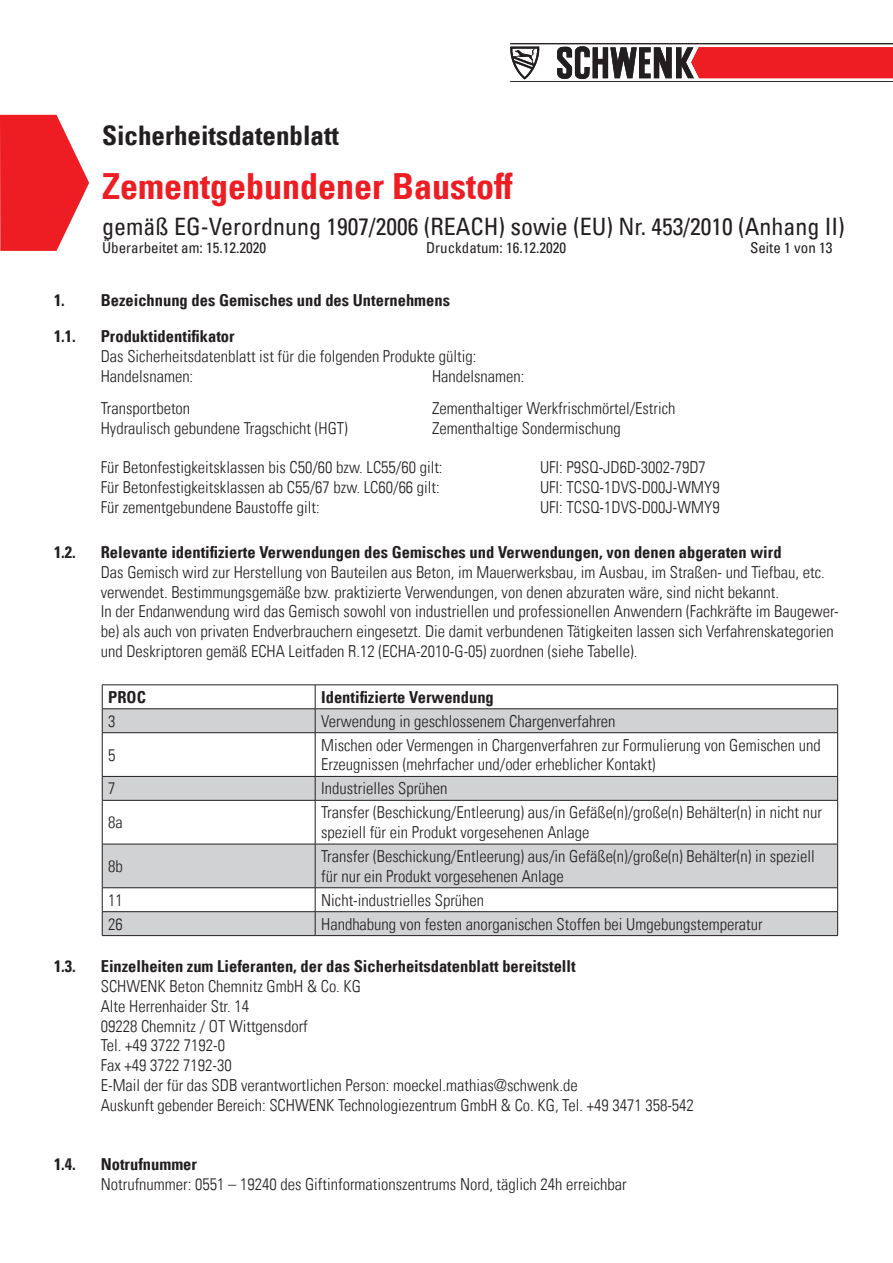
<style>
.page{position:relative;width:893px;height:1263px;background:#fff}
.page>*{position:absolute;margin:0;border:0;box-sizing:border-box;transform-origin:0 0}
.t1{font:36px "Univers Com 67 Bold Cond";color:#ee1d23}
.t2{font:27px "Univers Com 67 Bold Cond";color:#231f20}
.t3{font:condensed 24px "Univers Com 57";color:#231f20}
.t4{font:16.5px/19.8px "Univers Com 47 Light Cond";color:#231f20}
.t5{font:16.5px/36px "Univers Com 67 Bold Cond";color:#231f20}
.t6{font:condensed 15px "Univers Com 57";color:#231f20}
</style>
<div class="page">
<svg style="left:0;top:115px;width:89px;height:136px"></svg>
<hr style="left:510px;top:81px;width:383px;height:1px;background:#231f20">
<hr style="left:510px;top:43px;width:383px;height:1px;background:#231f20">
<svg style="left:510px;top:47px;width:29px;height:32px"></svg>
<svg style="left:557px;top:46px;width:336px;height:33px"></svg>
<svg style="left:103px;top:709px;width:734px;height:226px;fill:#d1d2d4"></svg>
<hr style="left:102px;top:684px;width:213px;height:1px;background:#231f20">
<hr style="left:315px;top:684px;width:523px;height:1px;background:#231f20">
<hr style="left:102px;top:708px;width:213px;height:1px;background:#231f20">
<svg style="left:102px;top:685px;width:1px;height:47px"></svg>
<hr style="left:315px;top:708px;width:523px;height:1px;background:#231f20">
<svg style="left:315px;top:685px;width:1px;height:47px"></svg>
<svg style="left:837px;top:685px;width:1px;height:47px"></svg>
<hr style="left:102px;top:732px;width:213px;height:1px;background:#231f20">
<hr style="left:102px;top:733px;width:1px;height:43px;background:#231f20">
<hr style="left:315px;top:732px;width:523px;height:1px;background:#231f20">
<hr style="left:315px;top:733px;width:1px;height:43px;background:#231f20">
<hr style="left:837px;top:733px;width:1px;height:43px;background:#231f20">
<hr style="left:102px;top:776px;width:213px;height:1px;background:#231f20">
<svg style="left:102px;top:777px;width:1px;height:23px"></svg>
<hr style="left:315px;top:776px;width:523px;height:1px;background:#231f20">
<svg style="left:315px;top:777px;width:1px;height:23px"></svg>
<svg style="left:837px;top:777px;width:1px;height:23px"></svg>
<hr style="left:102px;top:800px;width:213px;height:1px;background:#231f20">
<hr style="left:102px;top:800px;width:1px;height:44px;background:#231f20">
<hr style="left:315px;top:800px;width:523px;height:1px;background:#231f20">
<hr style="left:315px;top:800px;width:1px;height:44px;background:#231f20">
<hr style="left:837px;top:800px;width:1px;height:44px;background:#231f20">
<hr style="left:102px;top:844px;width:213px;height:1px;background:#231f20">
<hr style="left:102px;top:844px;width:1px;height:43px;background:#231f20">
<hr style="left:315px;top:844px;width:523px;height:1px;background:#231f20">
<hr style="left:315px;top:844px;width:1px;height:43px;background:#231f20">
<hr style="left:837px;top:844px;width:1px;height:43px;background:#231f20">
<hr style="left:102px;top:887px;width:213px;height:1px;background:#231f20">
<hr style="left:315px;top:887px;width:523px;height:1px;background:#231f20">
<hr style="left:102px;top:911px;width:213px;height:1px;background:#231f20">
<svg style="left:102px;top:888px;width:1px;height:47px"></svg>
<hr style="left:315px;top:911px;width:523px;height:1px;background:#231f20">
<svg style="left:315px;top:888px;width:1px;height:47px"></svg>
<svg style="left:837px;top:888px;width:1px;height:47px"></svg>
<hr style="left:102px;top:935px;width:213px;height:1px;background:#231f20">
<hr style="left:315px;top:935px;width:523px;height:1px;background:#231f20">
<h2 class="t2" style="left:102px;top:119px;width:239px">Sicherheitsdatenblatt</h2>
<h1 class="t1" style="left:102px;top:164px;width:412px">Zementgebundener Baustoff</h1>
<h3 class="t3" style="left:102px;top:211px;width:744px">gemäß EG-Verordnung 1907/2006 (REACH) sowie (EU) Nr. 453/2010 (Anhang II)</h3>
<p class="t6" style="left:102px;top:238px;width:166px">Überarbeitet am: 15.12.2020</p>
<p class="t6" style="left:426px;top:238px;width:141px">Druckdatum: 16.12.2020</p>
<p class="t6" style="left:750px;top:238px;width:84px">Seite 1 von 13</p>
<p class="t5" style="left:54px;top:282px;width:397px">1. Bezeichnung des Gemisches und des Unternehmens<br>1.1.</p>
<p class="t5" style="left:101px;top:318px;width:135px">Produktidentifikator</p>
<p class="t4" style="left:101px;top:346px;width:377px">Das Sicherheitsdatenblatt ist für die folgenden Produkte gültig:<br>Handelsnamen:</p>
<p class="t4" style="left:432px;top:366px;width:94px">Handelsnamen:</p>
<p class="t4" style="left:101px;top:398px;width:91px">Transportbeton</p>
<p class="t4" style="left:432px;top:398px;width:245px">Zementhaltiger Werkfrischmörtel/Estrich</p>
<p class="t4" style="left:101px;top:418px;width:249px">Hydraulisch gebundene Tragschicht (HGT)</p>
<p class="t4" style="left:432px;top:418px;width:190px">Zementhaltige Sondermischung</p>
<p class="t4" style="left:101px;top:458px;width:343px">Für Betonfestigkeitsklassen bis C50/60 bzw. LC55/60 gilt:</p>
<p class="t4" style="left:540px;top:458px;width:167px">UFI: P9SQ-JD6D-3002-79D7</p>
<p class="t4" style="left:101px;top:478px;width:341px">Für Betonfestigkeitsklassen ab C55/67 bzw. LC60/66 gilt:</p>
<p class="t4" style="left:540px;top:478px;width:181px">UFI: TCSQ-1DVS-D00J-WMY9</p>
<p class="t4" style="left:101px;top:497px;width:220px">Für zementgebundene Baustoffe gilt:</p>
<p class="t4" style="left:540px;top:497px;width:181px">UFI: TCSQ-1DVS-D00J-WMY9</p>
<p class="t5" style="left:54px;top:534px;width:23px">1.2.</p>
<p class="t5" style="left:101px;top:534px;width:682px">Relevante identifizierte Verwendungen des Gemisches und Verwendungen, von denen abgeraten wird</p>
<p class="t4" style="left:101px;top:562px;width:739px">Das Gemisch wird zur Herstellung von Bauteilen aus Beton, im Mauerwerksbau, im Ausbau, im Straßen- und Tiefbau, etc. verwendet. Bestimmungsgemäße bzw. praktizierte Verwendungen, von denen abzuraten wäre, sind nicht bekannt.<br>In der Endanwendung wird das Gemisch sowohl von industriellen und professionellen Anwendern (Fachkräfte im Baugewer&shy;be) als auch von privaten Endverbrauchern eingesetzt. Die damit verbundenen Tätigkeiten lassen sich Verfahrenskategorien und Deskriptoren gemäß ECHA Leitfaden R.12 (ECHA-2010-G-05) zuordnen (siehe Tabelle).</p>
<p class="t5" style="left:108px;top:679px;width:39px">PROC</p>
<p class="t5" style="left:321px;top:679px;width:174px">Identifizierte Verwendung</p>
<p class="t4" style="left:108px;top:711px;width:9px">3</p>
<p class="t4" style="left:321px;top:711px;width:296px">Verwendung in geschlossenem Chargenverfahren</p>
<p class="t4" style="left:108px;top:745px;width:9px">5</p>
<p class="t4" style="left:321px;top:735px;width:501px">Mischen oder Vermengen in Chargenverfahren zur Formulierung von Gemischen und<br>Erzeugnissen (mehrfacher und/oder erheblicher Kontakt)</p>
<p class="t4" style="left:108px;top:779px;width:9px">7</p>
<p class="t4" style="left:321px;top:779px;width:128px">Industrielles Sprühen</p>
<p class="t4" style="left:108px;top:812px;width:16px">8a</p>
<p class="t4" style="left:321px;top:802px;width:502px">Transfer (Beschickung/Entleerung) aus/in Gefäße(n)/große(n) Behälter(n) in nicht nur speziell für ein Produkt vorgesehenen Anlage</p>
<p class="t4" style="left:108px;top:856px;width:16px">8b</p>
<p class="t4" style="left:321px;top:846px;width:495px">Transfer (Beschickung/Entleerung) aus/in Gefäße(n)/große(n) Behälter(n) in speziell für nur ein Produkt vorgesehenen Anlage</p>
<p class="t4" style="left:108px;top:890px;width:16px">11</p>
<p class="t4" style="left:321px;top:890px;width:165px">Nicht-industrielles Sprühen</p>
<p class="t4" style="left:108px;top:914px;width:16px">26</p>
<p class="t4" style="left:321px;top:914px;width:443px">Handhabung von festen anorganischen Stoffen bei Umgebungstemperatur</p>
<p class="t5" style="left:54px;top:948px;width:23px">1.3.</p>
<p class="t5" style="left:101px;top:948px;width:476px">Einzelheiten zum Lieferanten, der das Sicherheitsdatenblatt bereitstellt</p>
<p class="t4" style="left:101px;top:976px;width:595px">SCHWENK Beton Chemnitz GmbH &amp; Co. KG<br>Alte Herrenhaider Str. 14<br>09228 Chemnitz / OT Wittgensdorf<br>Tel. +49 3722 7192-0<br>Fax +49 3722 7192-30<br>E-Mail der für das SDB verantwortlichen Person: moeckel.mathias@schwenk.de<br>Auskunft gebender Bereich: SCHWENK Technologiezentrum GmbH &amp; Co. KG, Tel. +49 3471 358-542</p>
<p class="t5" style="left:54px;top:1146px;width:23px">1.4.</p>
<p class="t5" style="left:101px;top:1146px;width:98px">Notrufnummer</p>
<p class="t4" style="left:101px;top:1174px;width:527px">Notrufnummer: 0551 – 19240 des Giftinformationszentrums Nord, täglich 24h erreichbar</p>
</div>
